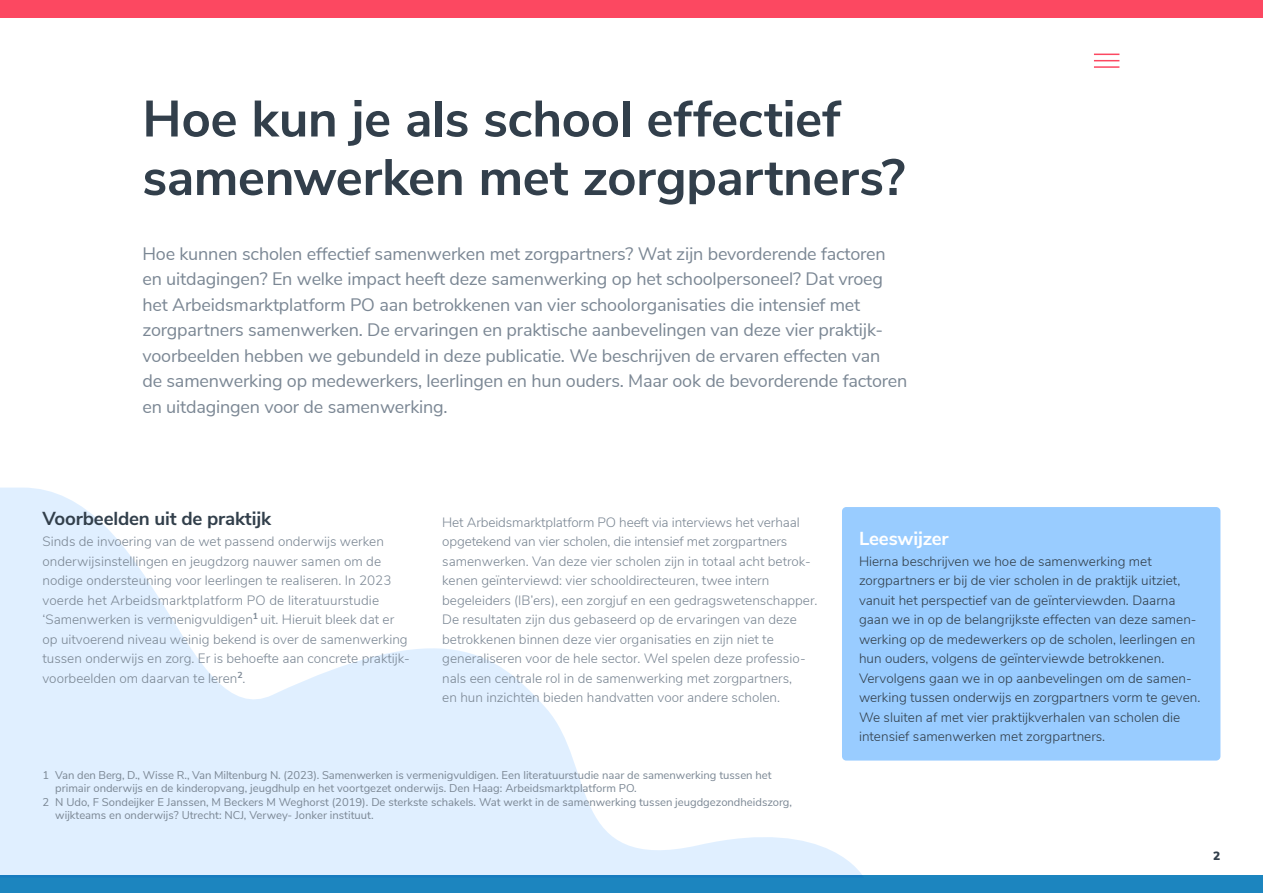
<style>
.page{position:relative;width:1263px;height:893px;background:#fff}
.page>*{position:absolute;margin:0;border:0;box-sizing:border-box;transform-origin:0 0}
.t1{font:700 51px/58.5px "Nunito Sans";letter-spacing:-.005em;color:#323f4b}
.TUSSENkop{font:700 18.75px "Nunito Sans";letter-spacing:-.01em;color:#323f4b}
.TUSSENkop-2{font:700 18.75px "Nunito Sans";letter-spacing:-.01em;color:#fff}
.INLEDING{font:18px/25.5px "Nunito Sans";letter-spacing:-.01em;color:#7b8794}
.BODY{font:300 13.5px/19.5px "Nunito Sans";color:#7b8794}
.BODY-2{font:300 13.5px/19.5px "Nunito Sans";color:#323f4b}
.t2{font:900 12px "Nunito Sans";color:#323f4b}
.VOETNOOT{font:11.25px/13.5px "Nunito Sans";color:#7b8794}
</style>
<div class="page">
<div style="left:0;top:0;width:1263px;height:17px;background:#fc4861"></div>
<div style="left:0;top:876px;width:1263px;height:17px;background:#1c85bf"></div>
<svg style="left:1094px;top:54px;width:25px;height:7px"></svg>
<hr style="left:1094px;top:66px;width:25px;height:2px;background:#fc4861">
<svg style="left:0;top:488px;width:864px;height:388px"></svg>
<div style="left:842px;top:507px;width:378px;height:253px;background:#9cf;border-radius:4px"></div>
<p class="t1" style="left:142px;top:87px;width:764px">Hoe kun je als school effectief samenwerken met zorgpartners?</p>
<p class="INLEDING" style="left:142px;top:239px;width:766px">Hoe kunnen scholen effectief samenwerken met zorgpartners? Wat zijn bevorderende factoren en uitdagingen? En welke impact heeft deze samenwerking op het schoolpersoneel? Dat vroeg het Arbeidsmarktplatform PO aan betrokkenen van vier schoolorganisaties die intensief met zorgpartners samenwerken. De ervaringen en praktische aanbevelingen van deze vier praktijk&shy;voorbeelden hebben we gebundeld in deze publicatie. We beschrijven de ervaren effecten van<br>de samenwerking op medewerkers, leerlingen en hun ouders. Maar ook de bevorderende factoren en uitdagingen voor de samenwerking.</p>
<p class="TUSSENkop" style="left:43px;top:505px;width:230px">Voorbeelden uit de praktijk</p>
<p class="BODY" style="left:43px;top:531px;width:369px">Sinds de invoering van de wet passend onderwijs werken onderwijsinstellingen en jeugdzorg nauwer samen om de nodige ondersteuning voor leerlingen te realiseren. In 2023 voerde het Arbeidsmarktplatform PO de literatuurstudie ‘Samenwerken is vermenigvuldigen<sup>1</sup> uit. Hieruit bleek dat er op uitvoerend niveau weinig bekend is over de samenwerking tussen onderwijs en zorg. Er is behoefte aan concrete praktijk&shy;voorbeelden om daarvan te leren<sup>2</sup>.</p>
<p class="BODY" style="left:442px;top:511px;width:377px">Het Arbeidsmarktplatform PO heeft via interviews het verhaal opgetekend van vier scholen, die intensief met zorgpartners samenwerken. Van deze vier scholen zijn in totaal acht betrok&shy;kenen geïnterviewd: vier schooldirecteuren, twee intern begeleiders (IB’ers), een zorgjuf en een gedragswetenschapper.<br>De resultaten zijn dus gebaseerd op de ervaringen van deze betrokkenen binnen deze vier organisaties en zijn niet te generaliseren voor de hele sector. Wel spelen deze professio&shy;nals een centrale rol in de samenwerking met zorgpartners,<br>en hun inzichten bieden handvatten voor andere scholen.</p>
<p class="VOETNOOT" style="left:55px;top:767px;width:718px;text-indent:-13px">1 Van den Berg, D., Wisse R., Van Miltenburg N. (2023). Samenwerken is vermenigvuldigen. Een literatuurstudie naar de samenwerking tussen het primair onderwijs en de kinderopvang, jeugdhulp en het voortgezet onderwijs. Den Haag: Arbeidsmarktplatform PO.</p>
<p class="VOETNOOT" style="left:55px;top:794px;width:738px;text-indent:-13px">2 N Udo, F Sondeijker E Janssen, M Beckers M Weghorst (2019). De sterkste schakels. Wat werkt in de samenwerking tussen jeugdgezondheidszorg, wijkteams en onderwijs? Utrecht: NCJ, Verwey- Jonker instituut.</p>
<p class="TUSSENkop-2" style="left:859px;top:524px;width:91px">Leeswijzer</p>
<p class="BODY-2" style="left:859px;top:550px;width:343px">Hierna beschrijven we hoe de samenwerking met zorgpartners er bij de vier scholen in de praktijk uitziet, vanuit het perspectief van de geïnterviewden. Daarna gaan we in op de belangrijkste effecten van deze samen&shy;werking op de medewerkers op de scholen, leerlingen en hun ouders, volgens de geïnterviewde betrokkenen.<br>Vervolgens gaan we in op aanbevelingen om de samen&shy;werking tussen onderwijs en zorgpartners vorm te geven.<br>We sluiten af met vier praktijkverhalen van scholen die intensief samenwerken met zorgpartners.</p>
<p class="t2" style="left:1213px;top:846px;width:9px">2</p>
</div>
